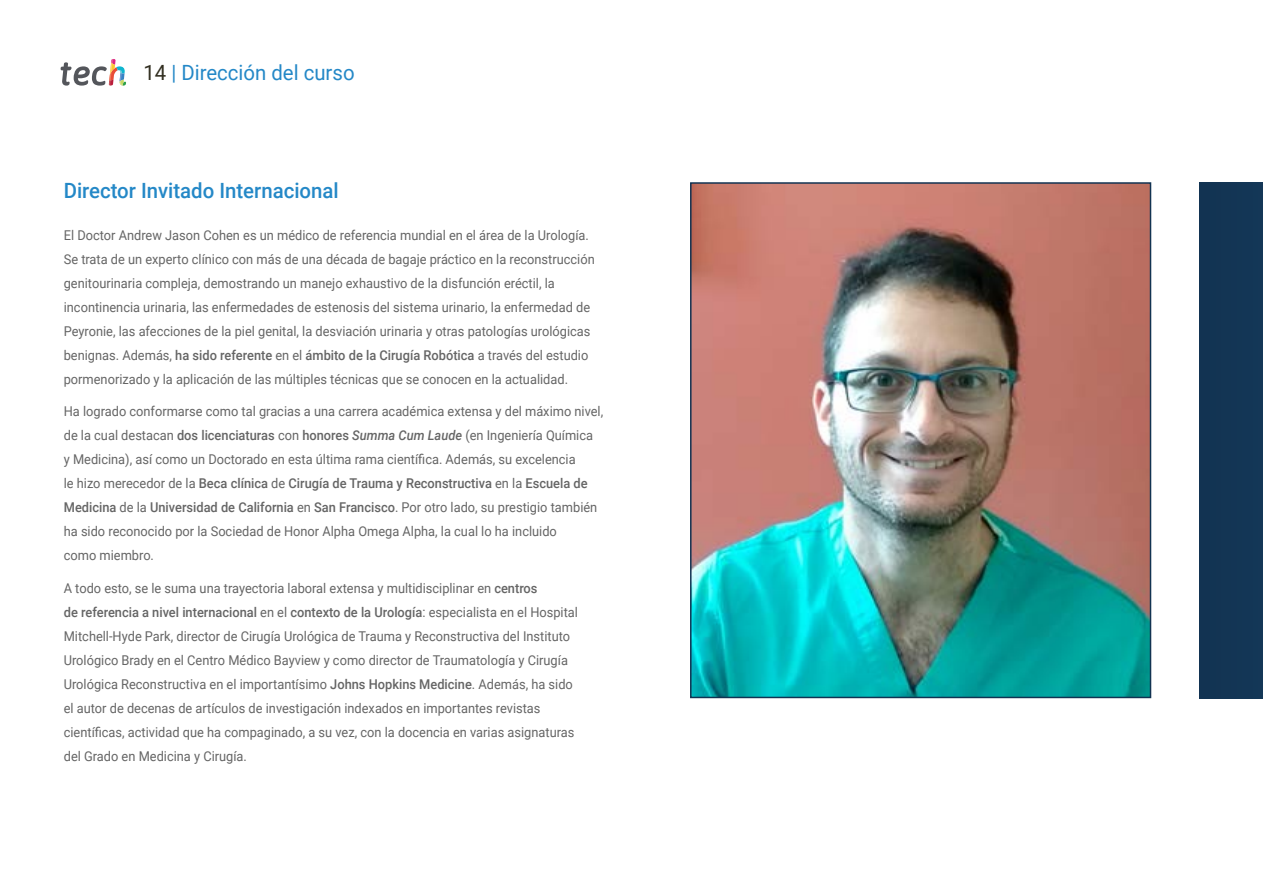
<style>
.page{position:relative;width:1263px;height:893px;background:#fff}
.page>*{position:absolute;margin:0;border:0;box-sizing:border-box;transform-origin:0 0}
.t1{font:500 21px "Roboto";color:#2488c7}
.t2{font:21px "Roboto";color:#2488c7}
.t3{font:13.5px/24px "Roboto";color:#656565;scale:.95 1}
.s1{color:#312e20}
.s2{font-weight:500}
.s3{font-weight:500;font-style:italic}
</style>
<div class="page">
<div style="left:1199px;top:182px;width:64px;height:516px;background:#133554"></div>
<svg style="left:61px;top:59px;width:65px;height:27px"></svg>
<img style="left:693px;top:185px;width:455px;height:510px">
<div style="left:690px;top:182px;width:461px;height:516px;border:2px solid #123352"></div>
<h1 class="t2" style="left:144px;top:57px;width:213px"><span class="s1">14</span> | Dirección del curso</h1>
<h1 class="t1" style="left:64px;top:176px;width:276px">Director Invitado Internacional</h1>
<p class="t3" style="left:64px;top:222px;width:560px">El Doctor Andrew Jason Cohen es un médico de referencia mundial en el área de la Urología.<br>Se trata de un experto clínico con más de una década de bagaje práctico en la reconstrucción genitourinaria compleja, demostrando un manejo exhaustivo de la disfunción eréctil, la incontinencia urinaria, las enfermedades de estenosis del sistema urinario, la enfermedad de Peyronie, las afecciones de la piel genital, la desviación urinaria y otras patologías urológicas benignas. Además, <span class="s2">ha sido referente</span> en el <span class="s2">ámbito de la Cirugía Robótica</span> a través del estudio pormenorizado y la aplicación de las múltiples técnicas que se conocen en la actualidad.</p>
<p class="t3" style="left:64px;top:399px;width:569px">Ha logrado conformarse como tal gracias a una carrera académica extensa y del máximo nivel, de la cual destacan <span class="s2">dos licenciaturas</span> con <span class="s2">honores</span> <span class="s3">Summa Cum Laude</span> (en Ingeniería Química<br>y Medicina), así como un Doctorado en esta última rama científica. Además, su excelencia<br>le hizo merecedor de la <span class="s2">Beca clínica</span> de <span class="s2">Cirugía de Trauma y Reconstructiva</span> en la <span class="s2">Escuela de Medicina</span> de la <span class="s2">Universidad de California</span> en <span class="s2">San Francisco</span>. Por otro lado, su prestigio también ha sido reconocido por la Sociedad de Honor Alpha Omega Alpha, la cual lo ha incluido<br>como miembro.</p>
<p class="t3" style="left:64px;top:575px;width:543px">A todo esto, se le suma una trayectoria laboral extensa y multidisciplinar en <span class="s2">centros<br>de referencia a nivel internacional</span> en el <span class="s2">contexto de la Urología</span>: especialista en el Hospital Mitchell-Hyde Park, director de Cirugía Urológica de Trauma y Reconstructiva del Instituto Urológico Brady en el Centro Médico Bayview y como director de Traumatología y Cirugía Urológica Reconstructiva en el importantísimo <span class="s2">Johns Hopkins Medicine</span>. Además, ha sido el autor de decenas de artículos de investigación indexados en importantes revistas científicas, actividad que ha compaginado, a su vez, con la docencia en varias asignaturas del Grado en Medicina y Cirugía.</p>
</div>
